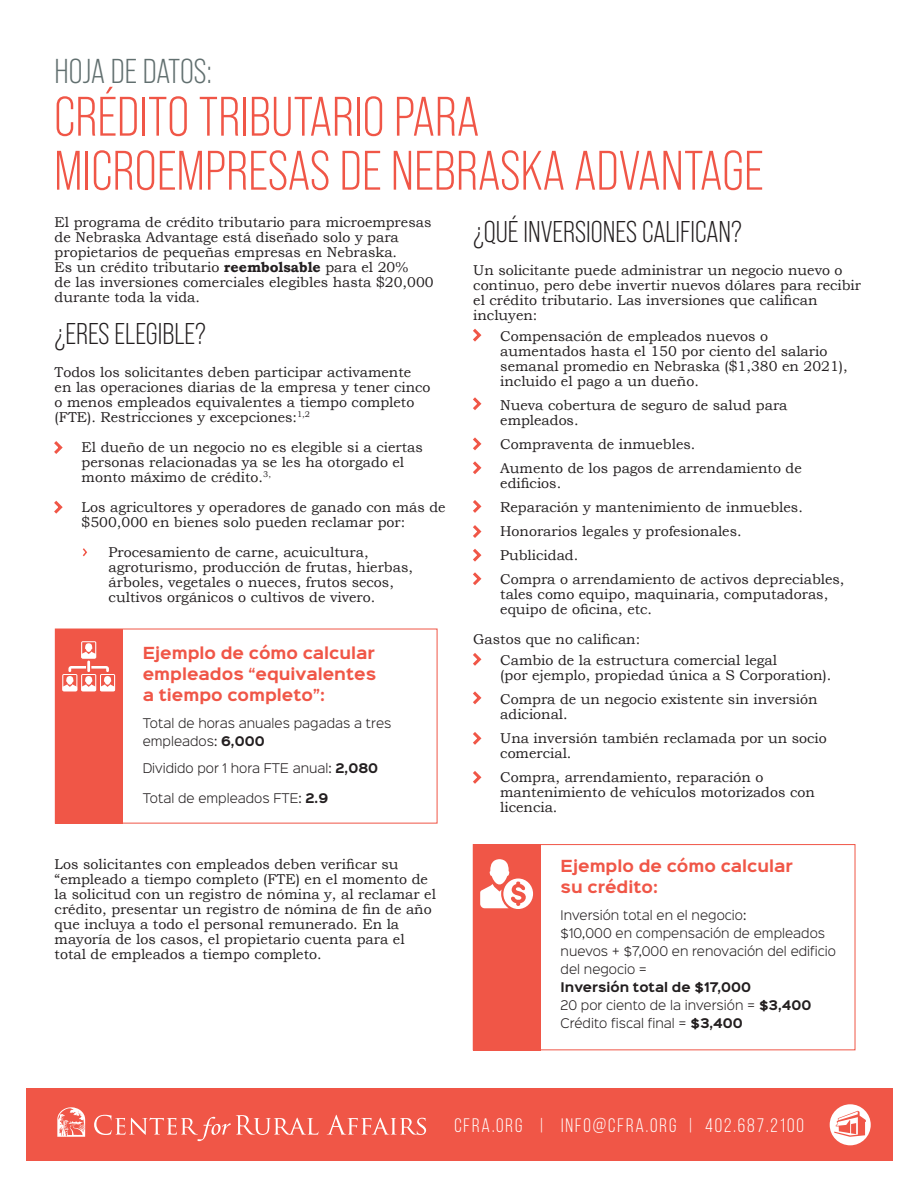
<style>
.page{position:relative;width:918px;height:1188px;background:#fff}
.page>*{position:absolute;margin:0;border:0;box-sizing:border-box;transform-origin:0 0}
.t1{font:55.5px "Bebas Neue Pro";color:#f05647}
.t2{font:34.5px "Bebas Neue Pro";letter-spacing:-.005em;color:#616f6f}
.t3{font:30px "Bebas Neue Pro";color:#231f20}
.t4{font:19.5px "Bebas Neue";letter-spacing:.1em;color:#fff}
.t5{font:700 15px/21px "Sinkin Sans 700";color:#f05647;text-align:justify}
.t6{font:14.25px/15px "Bookman Old Style";color:#231f20}
.t7{font:300 12px/18px "Sinkin Sans 300";color:#231f20}
.s1{font-weight:700}
.s2{font-family:"Sinkin Sans 700";font-weight:700}
</style>
<div class="page">
<div style="left:26px;top:1089px;width:866px;height:72px;background:#f05647"></div>
<svg style="left:94px;top:1115px;width:224px;height:26px"></svg>
<svg style="left:327px;top:1115px;width:99px;height:20px"></svg>
<svg style="left:57px;top:1107px;width:28px;height:30px"></svg>
<div style="left:830px;top:1104px;width:41px;height:41px;background:#fff;border-radius:50%"></div>
<svg style="left:834px;top:1111px;width:32px;height:26px"></svg>
<svg style="left:54px;top:441px;width:9px;height:13px"></svg>
<svg style="left:82px;top:548px;width:5px;height:9px"></svg>
<div style="left:55px;top:629px;width:67px;height:194px;background:#f05647"></div>
<div style="left:473px;top:844px;width:67px;height:206px;background:#f05647"></div>
<div style="left:55px;top:629px;width:382px;height:195px;border:1px solid #f05647"></div>
<div style="left:473px;top:844px;width:382px;height:206px;border:1px solid #f05647"></div>
<svg style="left:62px;top:641px;width:53px;height:50px"></svg>
<svg style="left:480px;top:859px;width:53px;height:50px"></svg>
<svg style="left:54px;top:500px;width:9px;height:14px"></svg>
<svg style="left:473px;top:329px;width:9px;height:13px"></svg>
<svg style="left:473px;top:397px;width:9px;height:13px"></svg>
<svg style="left:473px;top:437px;width:9px;height:37px"></svg>
<svg style="left:473px;top:500px;width:9px;height:13px"></svg>
<svg style="left:473px;top:653px;width:9px;height:13px"></svg>
<svg style="left:473px;top:691px;width:9px;height:14px"></svg>
<svg style="left:473px;top:732px;width:9px;height:13px"></svg>
<svg style="left:473px;top:771px;width:9px;height:13px"></svg>
<svg style="left:473px;top:525px;width:9px;height:60px"></svg>
<p class="t2" style="left:55px;top:52px;width:159px">HOJA DE DATOS:</p>
<p class="t1" style="left:54px;top:86px;width:427px">CRÉDITO TRIBUTARIO PARA</p>
<p class="t1" style="left:54px;top:140px;width:711px">MICROEMPRESAS DE NEBRASKA ADVANTAGE</p>
<p class="t6" style="left:55px;top:214px;width:378px">El programa de crédito tributario para microempresas de Nebraska Advantage está diseñado solo y para</p>
<p class="t6" style="left:55px;top:244px;width:344px">propietarios de pequeñas empresas en Nebraska.</p>
<p class="t6" style="left:55px;top:259px;width:355px">Es un crédito tributario <span class="s1">reembolsable</span> para el 20%</p>
<p class="t6" style="left:55px;top:274px;width:381px">de las inversiones comerciales elegibles hasta $20,000 durante toda la vida.</p>
<p class="t3" style="left:55px;top:317px;width:153px">¿ERES ELEGIBLE?</p>
<p class="t6" style="left:55px;top:364px;width:377px">Todos los solicitantes deben participar activamente en las operaciones diarias de la empresa y tener cinco o menos empleados equivalentes a tiempo completo (FTE). Restricciones y excepciones:<sup>1,2</sup></p>
<p class="t6" style="left:82px;top:439px;width:343px">El dueño de un negocio no es elegible si a ciertas personas relacionadas ya se les ha otorgado el</p>
<p class="t6" style="left:82px;top:469px;width:191px">monto máximo de crédito.<sup>3,</sup></p>
<p class="t6" style="left:82px;top:499px;width:365px">Los agricultores y operadores de ganado con más de $500,000 en bienes solo pueden reclamar por:</p>
<p class="t6" style="left:109px;top:544px;width:306px">Procesamiento de carne, acuicultura, agroturismo, producción de frutas, hierbas,</p>
<p class="t6" style="left:109px;top:574px;width:287px">árboles, vegetales o nueces, frutos secos,</p>
<p class="t6" style="left:109px;top:589px;width:268px">cultivos orgánicos o cultivos de vivero.</p>
<p class="t5" style="left:143px;top:643px;width:235px">Ejemplo de cómo calcular empleados “equivalentes a tiempo completo”:</p>
<p class="t7" style="left:143px;top:713px;width:250px">Total de horas anuales pagadas a tres empleados: <span class="s2">6,000</span></p>
<p class="t7" style="left:143px;top:758px;width:237px">Dividido por 1 hora FTE anual: <span class="s2">2,080</span></p>
<p class="t7" style="left:143px;top:788px;width:187px">Total de empleados FTE: <span class="s2">2.9</span></p>
<p class="t3" style="left:473px;top:215px;width:270px">¿QUÉ INVERSIONES CALIFICAN?</p>
<p class="t6" style="left:473px;top:262px;width:389px">Un solicitante puede administrar un negocio nuevo o continuo, pero debe invertir nuevos dólares para recibir el crédito tributario. Las inversiones que califican</p>
<p class="t6" style="left:473px;top:307px;width:66px">incluyen:</p>
<p class="t6" style="left:500px;top:328px;width:349px">Compensación de empleados nuevos o aumentados hasta el 150 por ciento del salario semanal promedio en Nebraska ($1,380 en 2021), incluido el pago a un dueño.</p>
<p class="t6" style="left:500px;top:397px;width:289px">Nueva cobertura de seguro de salud para empleados.</p>
<p class="t6" style="left:500px;top:436px;width:197px">Compraventa de inmuebles.</p>
<p class="t6" style="left:500px;top:460px;width:303px">Aumento de los pagos de arrendamiento de edificios.</p>
<p class="t6" style="left:500px;top:499px;width:304px">Reparación y mantenimiento de inmuebles.</p>
<p class="t6" style="left:500px;top:523px;width:243px">Honorarios legales y profesionales.</p>
<p class="t6" style="left:500px;top:547px;width:80px">Publicidad.</p>
<p class="t6" style="left:500px;top:571px;width:346px">Compra o arrendamiento de activos depreciables, tales como equipo, maquinaria, computadoras, equipo de oficina, etc.</p>
<p class="t6" style="left:473px;top:631px;width:169px">Gastos que no califican:</p>
<p class="t6" style="left:500px;top:652px;width:333px">Cambio de la estructura comercial legal<br>(por ejemplo, propiedad única a S Corporation).</p>
<p class="t6" style="left:500px;top:691px;width:319px">Compra de un negocio existente sin inversión</p>
<p class="t6" style="left:500px;top:706px;width:69px">adicional.</p>
<p class="t6" style="left:500px;top:730px;width:328px">Una inversión también reclamada por un socio comercial.</p>
<p class="t6" style="left:500px;top:769px;width:316px">Compra, arrendamiento, reparación o mantenimiento de vehículos motorizados con</p>
<p class="t6" style="left:500px;top:799px;width:59px">licencia.</p>
<p class="t6" style="left:55px;top:856px;width:345px">Los solicitantes con empleados deben verificar su</p>
<p class="t6" style="left:55px;top:871px;width:375px">“empleado a tiempo completo (FTE) en el momento de</p>
<p class="t6" style="left:55px;top:886px;width:383px">la solicitud con un registro de nómina y, al reclamar el crédito, presentar un registro de nómina de fin de año que incluya a todo el personal remunerado. En la mayoría de los casos, el propietario cuenta para el total de empleados a tiempo completo.</p>
<p class="t5" style="left:561px;top:856px;width:234px">Ejemplo de cómo calcular</p>
<p class="t5" style="left:561px;top:877px;width:99px">su crédito:</p>
<p class="t7" style="left:561px;top:905px;width:277px">Inversión total en el negocio:<br>$10,000 en compensación de empleados nuevos + $7,000 en renovación del edificio del negocio =<br><span class="s2">Inversión total de $17,000</span></p>
<p class="t7" style="left:561px;top:995px;width:252px">20 por ciento de la inversión = <span class="s2">$3,400</span></p>
<p class="t7" style="left:561px;top:1013px;width:184px">Crédito fiscal final = <span class="s2">$3,400</span></p>
<h3 class="t4" style="left:454px;top:1115px;width:351px">CFRA.ORG | INFO@CFRA.ORG | 402.687.2100</h3>
</div>
